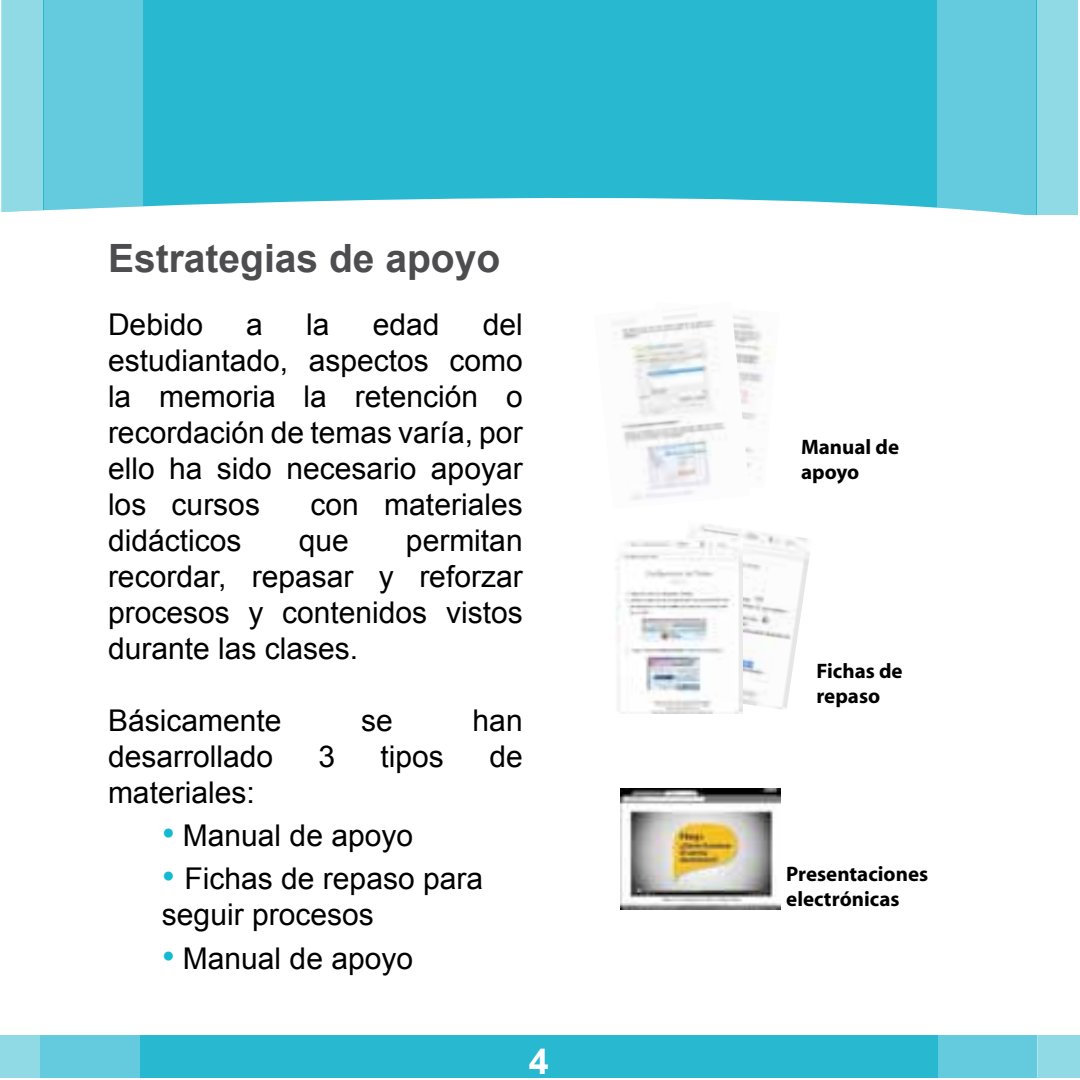
<style>
.page{position:relative;width:1080px;height:1080px;background:#fff}
.page>*{position:absolute;margin:0;border:0;box-sizing:border-box;transform-origin:0 0}
.t1{font:700 39px "Arial";color:#4d4d4f}
.t2{font:700 36px "Arial";color:#fff}
.t3{font:30px/36px "Arial";color:#000;text-align:justify}
.t4{font:700 21px/25.2px "Myriad";color:#000}
.s1{font-size:36px;color:#14bad1}
</style>
<div class="page">
<div style="left:43px;top:0;width:994px;height:215px;background:#28b8d0"></div>
<div style="left:1037px;top:0;width:41px;height:215px;background:#90dae6"></div>
<div style="left:938px;top:0;width:98px;height:215px;background:#63cbdd"></div>
<div style="left:2px;top:0;width:41px;height:214px;background:#90dae6"></div>
<div style="left:44px;top:0;width:98px;height:214px;background:#63cbdd"></div>
<div style="left:0;top:1035px;width:1080px;height:43px;background:#28b8d0"></div>
<div style="left:0;top:1035px;width:40px;height:43px;background:#90dae6"></div>
<div style="left:40px;top:1035px;width:99px;height:43px;background:#63cbdd"></div>
<div style="left:1038px;top:1035px;width:42px;height:43px;background:#90dae6"></div>
<div style="left:938px;top:1035px;width:100px;height:43px;background:#63cbdd"></div>
<img style="left:750px;top:318px;width:18px;height:149px">
<img style="left:612px;top:313px;width:138px;height:187px">
<img style="left:689px;top:524px;width:121px;height:186px">
<img style="left:616px;top:539px;width:126px;height:174px">
<img style="left:621px;top:788px;width:160px;height:121px">
<h1 class="t1" style="left:108px;top:237px;width:394px">Estrategias de apoyo</h1>
<p class="t3" style="left:108px;top:306px;width:416px;text-indent:375px">del estudiantado, aspectos como la memoria la retención o recordación de temas varía, por ello ha sido necesario apoyar los cursos</p>
<p class="t3" style="left:108px;top:306px;width:97px">Debido</p>
<p class="t3" style="left:246px;top:306px;width:18px">a</p>
<p class="t3" style="left:306px;top:306px;width:25px">la</p>
<p class="t3" style="left:373px;top:306px;width:68px">edad</p>
<p class="t3" style="left:311px;top:486px;width:214px">con materiales</p>
<p class="t3" style="left:108px;top:522px;width:135px">didácticos</p>
<p class="t3" style="left:299px;top:522px;width:52px">que</p>
<p class="t3" style="left:108px;top:522px;width:416px;text-indent:298px">permitan recordar, repasar y reforzar procesos y contenidos vistos durante las clases.</p>
<p class="t3" style="left:108px;top:702px;width:175px">Básicamente</p>
<p class="t3" style="left:361px;top:702px;width:33px">se</p>
<p class="t3" style="left:473px;top:702px;width:52px">han</p>
<p class="t3" style="left:108px;top:738px;width:167px">desarrollado</p>
<p class="t3" style="left:319px;top:738px;width:18px">3</p>
<p class="t3" style="left:381px;top:738px;width:65px">tipos</p>
<p class="t3" style="left:489px;top:738px;width:35px">de</p>
<p class="t3" style="left:108px;top:774px;width:148px">materiales:</p>
<p class="t3" style="left:162px;top:818px;width:253px"><span class="s1">•</span> Manual de apoyo</p>
<p class="t3" style="left:162px;top:861px;width:323px"><span class="s1">•</span> Fichas de repaso para seguir procesos</p>
<p class="t3" style="left:162px;top:940px;width:253px"><span class="s1">•</span> Manual de apoyo</p>
<p class="t2" style="left:529px;top:1041px;width:22px">4</p>
<p class="t4" style="left:801px;top:435px;width:100px">Manual de apoyo</p>
<p class="t4" style="left:816px;top:659px;width:88px">Fichas de repaso</p>
<p class="t4" style="left:786px;top:862px;width:143px">Presentaciones electrónicas</p>
</div>
